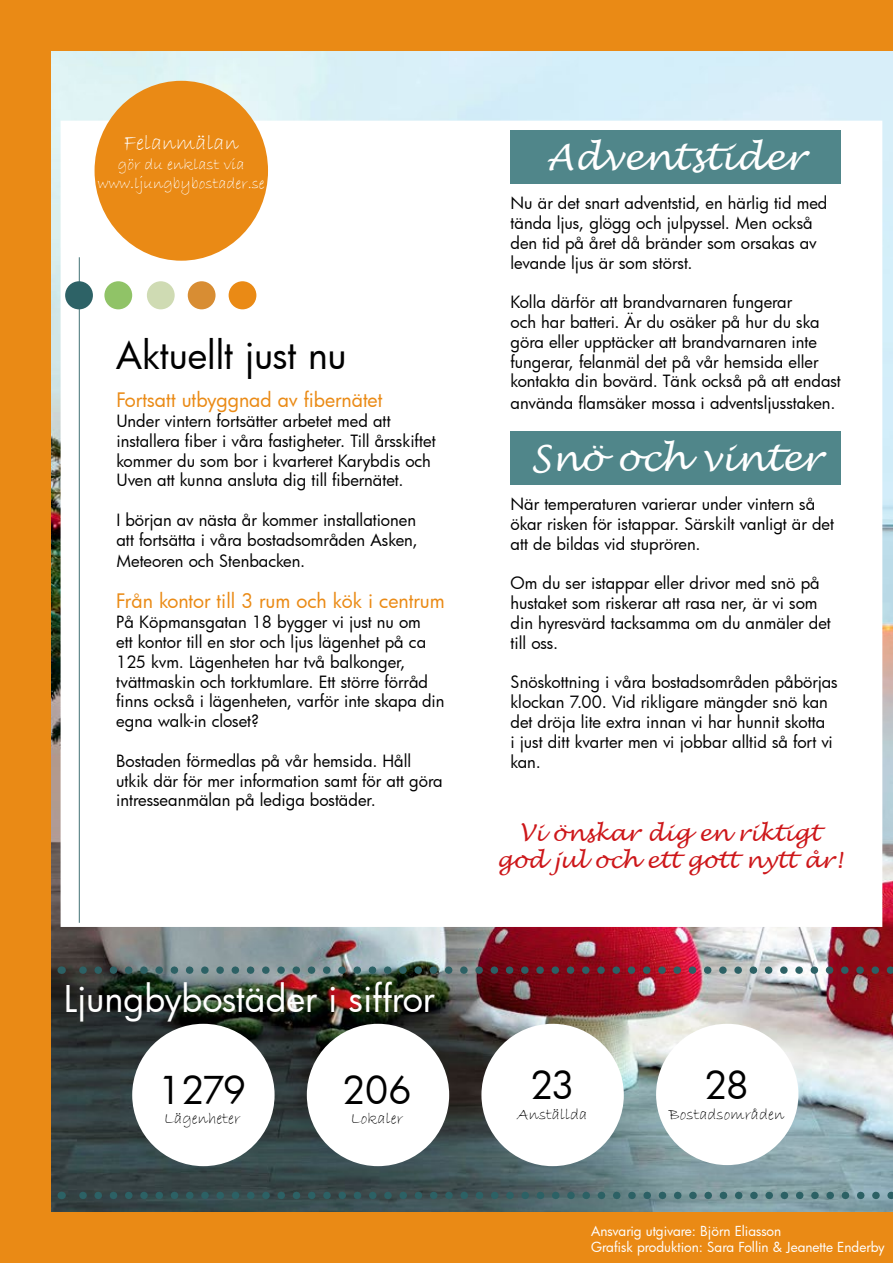
<style>
.page{position:relative;width:893px;height:1263px;background:#ea8a15}
.page>*{position:absolute;margin:0;border:0;box-sizing:border-box;transform-origin:0 0}
.t1{font:37.5px "Futura";letter-spacing:-.005em;color:#000}
.t2{font:italic 36px "Lucida Handwriting";color:#fff}
.t3{font:36px "Futura";color:#fff}
.t4{font:italic 22.5px/27px "Lucida Handwriting";color:#cd171a;text-align:center}
.t5{font:22.5px "Bradley Hand ITC";color:#fff}
.t6{font:19.5px "Futura";color:#ea8a15}
.t7{font:16.5px/19.8px "Futura";color:#000}
.t8{font:16.5px "Bradley Hand ITC";color:#000}
.t9{font:16.5px/19.8px "Bradley Hand ITC";color:#fff;text-align:center}
.t10{font:13.5px/16.2px "Futura";color:#fff}
</style>
<div class="page">
<img style="left:51px;top:51px;width:842px;height:1161px">
<div style="left:61px;top:121px;width:821px;height:806px;background:#fff"></div>
<hr style="left:79px;top:257px;width:1px;height:666px;background:#2c6165">
<div style="left:65px;top:281px;width:28px;height:28px;background:#2d6266;border-radius:50%"></div>
<div style="left:229px;top:281px;width:27px;height:28px;background:#ea8a15;border-radius:50%"></div>
<div style="left:188px;top:281px;width:28px;height:28px;background:#d88d33;border-radius:50%"></div>
<div style="left:147px;top:281px;width:28px;height:28px;background:#cfdbb3;border-radius:50%"></div>
<div style="left:104px;top:281px;width:28px;height:28px;background:#90c367;border-radius:50%"></div>
<div style="left:95px;top:81px;width:173px;height:180px;background:#ea8a15;border-radius:50%"></div>
<div style="left:143px;top:1034px;width:121px;height:121px;background:#fff;border-radius:50%"></div>
<div style="left:132px;top:1024px;width:143px;height:142px;border:21px solid #fff;border-radius:50%"></div>
<div style="left:510px;top:431px;width:331px;height:53px;background:#50868a"></div>
<div style="left:656px;top:1024px;width:142px;height:141px;background:#fff;border-radius:50%"></div>
<div style="left:492px;top:1034px;width:121px;height:121px;background:#fff;border-radius:50%"></div>
<div style="left:481px;top:1024px;width:143px;height:142px;border:21px solid #fff;border-radius:50%"></div>
<div style="left:510px;top:131px;width:331px;height:53px;background:#50868a"></div>
<div style="left:317px;top:1034px;width:122px;height:121px;background:#fff;border-radius:50%"></div>
<div style="left:307px;top:1024px;width:142px;height:142px;border:21px solid #fff;border-radius:50%"></div>
<svg style="left:69px;top:1192px;width:824px;height:7px;background:#436568"></svg>
<img style="left:69px;top:966px;width:824px;height:8px">
<h3 class="t5" style="left:124px;top:128px;width:116px">Felanmälan</h3>
<p class="t9" style="left:98px;top:154px;width:169px">gör du enklast via www.ljungbybostader.se</p>
<h1 class="t1" style="left:116px;top:330px;width:232px">Aktuellt just nu</h1>
<p class="t6" style="left:116px;top:387px;width:267px">Fortsatt utbyggnad av fibernätet</p>
<p class="t7" style="left:116px;top:411px;width:321px">Under vintern fortsätter arbetet med att installera fiber i våra fastigheter. Till årsskiftet kommer du som bor i kvarteret Karybdis och Uven att kunna ansluta dig till fibernätet.</p>
<p class="t7" style="left:116px;top:510px;width:303px">I början av nästa år kommer installationen att fortsätta i våra bostadsområden Asken,</p>
<p class="t7" style="left:116px;top:551px;width:190px">Meteoren och Stenbacken.</p>
<p class="t6" style="left:116px;top:588px;width:330px">Från kontor till 3 rum och kök i centrum</p>
<p class="t7" style="left:116px;top:612px;width:330px">På Köpmansgatan 18 bygger vi just nu om<br>ett kontor till en stor och ljus lägenhet på ca 125 kvm. Lägenheten har två balkonger, tvättmaskin och torktumlare. Ett större förråd finns också i lägenheten, varför inte skapa din egna walk-in closet?</p>
<p class="t7" style="left:116px;top:750px;width:328px">Bostaden förmedlas på vår hemsida. Håll utkik där för mer information samt för att göra intresseanmälan på lediga bostäder.</p>
<h2 class="t3" style="left:64px;top:974px;width:373px">Ljungbybostäder i siffror</h2>
<h1 class="t1" style="left:158px;top:1064px;width:90px">1279</h1>
<p class="t8" style="left:164px;top:1108px;width:78px">Lägenheter</p>
<h1 class="t1" style="left:342px;top:1064px;width:71px">206</h1>
<p class="t8" style="left:351px;top:1108px;width:54px">Lokaler</p>
<h2 class="t2" style="left:547px;top:135px;width:260px">Adventstider</h2>
<p class="t7" style="left:510px;top:193px;width:318px">Nu är det snart adventstid, en härlig tid med tända ljus, glögg och julpyssel. Men också den tid på året då bränder som orsakas av levande ljus är som störst.</p>
<p class="t7" style="left:510px;top:292px;width:332px">Kolla därför att brandvarnaren fungerar<br>och har batteri. Är du osäker på hur du ska göra eller upptäcker att brandvarnaren inte fungerar, felanmäl det på vår hemsida eller kontakta din bovärd. Tänk också på att endast</p>
<p class="t7" style="left:510px;top:393px;width:326px">använda flamsäker mossa i adventsljusstaken.</p>
<h2 class="t2" style="left:531px;top:436px;width:292px">Snö och vinter</h2>
<p class="t7" style="left:510px;top:494px;width:325px">När temperaturen varierar under vintern så ökar risken för istappar. Särskilt vanligt är det att de bildas vid stuprören.</p>
<p class="t7" style="left:510px;top:573px;width:322px">Om du ser istappar eller drivor med snö på hustaket som riskerar att rasa ner, är vi som din hyresvärd tacksamma om du anmäler det till oss.</p>
<p class="t7" style="left:510px;top:672px;width:329px">Snöskottning i våra bostadsområden påbörjas klockan 7.00. Vid rikligare mängder snö kan det dröja lite extra innan vi har hunnit skotta<br>i just ditt kvarter men vi jobbar alltid så fort vi kan.</p>
<h3 class="t4" style="left:497px;top:820px;width:347px">Vi önskar dig en riktigt god jul och ett gott nytt år!</h3>
<h1 class="t1" style="left:530px;top:1060px;width:46px">23</h1>
<p class="t8" style="left:517px;top:1104px;width:72px">Anställda</p>
<h1 class="t1" style="left:704px;top:1059px;width:46px">28</h1>
<p class="t8" style="left:669px;top:1103px;width:117px">Bostadsområden</p>
<p class="t10" style="left:591px;top:1222px;width:295px">Ansvarig utgivare: Björn Eliasson<br>Grafisk produktion: Sara Follin &amp; Jeanette Enderby</p>
</div>
